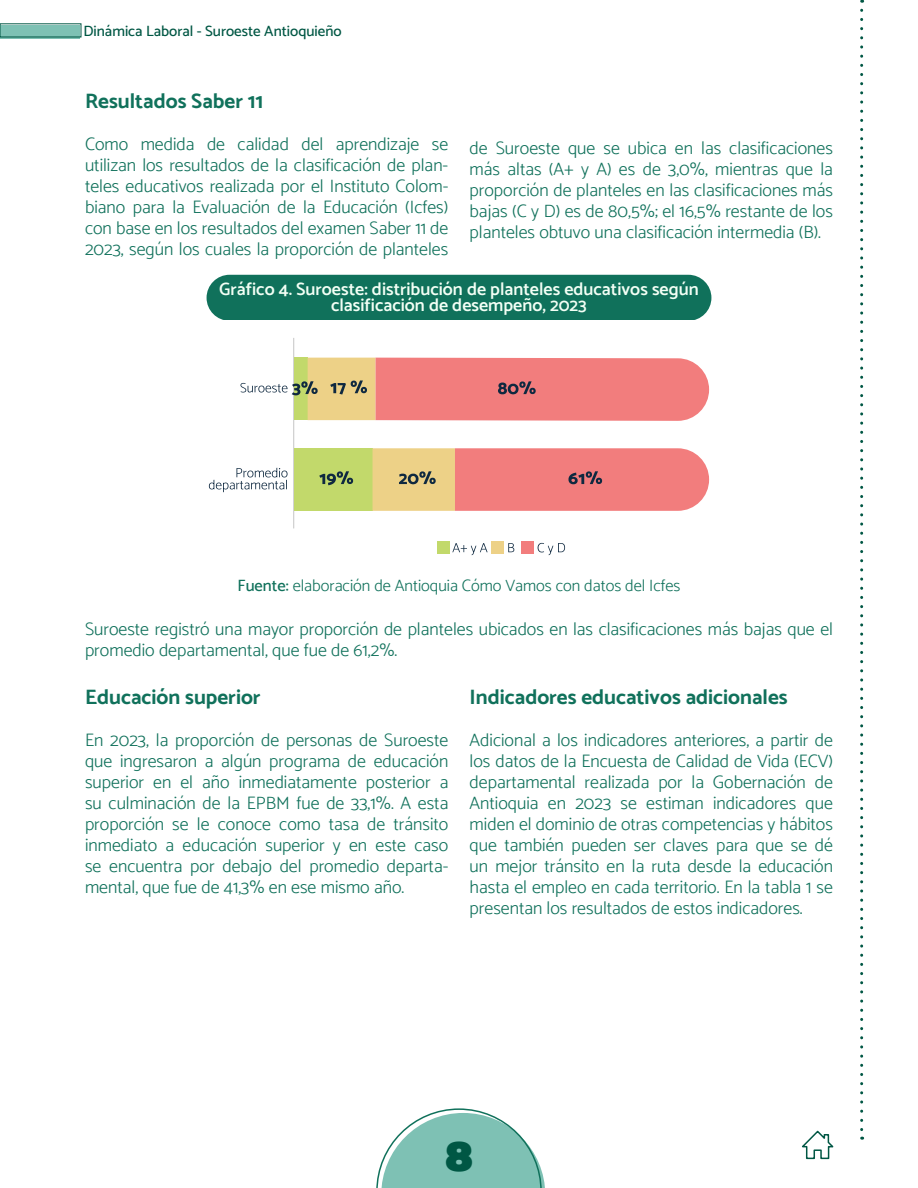
<style>
.page{position:relative;width:918px;height:1188px;background:#fff}
.page>*{position:absolute;margin:0;border:0;box-sizing:border-box;transform-origin:0 0}
.t1{font:700 42px "Mitr";color:#005744}
.t2{font:700 21px "Catamaran";color:#10715b}
.t3{font:300 18px/21px "Catamaran";color:#10715b;text-align:justify}
.t4{font:600 18px/16.5px "Catamaran";color:#f3fff5;text-align:center}
.t5{font:300 16.5px "Catamaran";color:#10715b}
.t6{font:100 15px "Catamaran";color:#005744}
.s1{font-weight:100}
</style>
<div class="page">
<svg style="left:860px;top:10px;width:3px;height:1130px"></svg>
<svg style="left:802px;top:1130px;width:32px;height:30px"></svg>
<svg style="left:376px;top:1108px;width:169px;height:80px"></svg>
<svg style="left:0;top:26px;width:80px;height:13px"></svg>
<div style="left:207px;top:275px;width:504px;height:45px;background:#10715b"></div>
<hr style="left:293px;top:338px;width:1px;height:190px;background:#ccc">
<svg style="left:455px;top:358px;width:254px;height:153px;fill:#f27d7d"></svg>
<svg style="left:498px;top:381px;width:38px;height:13px"></svg>
<svg style="left:568px;top:471px;width:34px;height:13px"></svg>
<svg style="left:209px;top:358px;width:246px;height:153px"></svg>
<svg style="left:452px;top:543px;width:36px;height:12px"></svg>
<svg style="left:508px;top:543px;width:6px;height:9px"></svg>
<svg style="left:538px;top:543px;width:27px;height:12px"></svg>
<div style="left:437px;top:541px;width:13px;height:13px;background:#c2d96b"></div>
<div style="left:491px;top:541px;width:13px;height:13px;background:#edd187"></div>
<div style="left:521px;top:541px;width:12px;height:13px;background:#f27d7d"></div>
<p class="t6" style="left:83px;top:20px;width:260px">Dinámica Laboral - Suroeste Antioquieño</p>
<p class="t2" style="left:85px;top:85px;width:180px">Resultados Saber 11</p>
<p class="t3" style="left:85px;top:133px;width:365px">Como medida de calidad del aprendizaje se utilizan los resultados de la clasificación de plan&shy;teles educativos realizada por el Instituto Colom&shy;biano para la Evaluación de la Educación (Icfes) con base en los resultados del examen Saber 11 de 2023, según los cuales la proporción de planteles</p>
<p class="t4" style="left:219px;top:280px;width:481px">Gráfico 4. Suroeste: distribución de planteles educativos según clasificación de desempeño, 2023</p>
<p class="t3" style="left:470px;top:137px;width:365px">de Suroeste que se ubica en las clasificaciones más altas (A+ y A) es de 3,0%, mientras que la proporción de planteles en las clasificaciones más bajas (C y D) es de 80,5%; el 16,5% restante de los planteles obtuvo una clasificación intermedia (B).</p>
<p class="t5" style="left:238px;top:576px;width:444px"><span class="s1">Fuente:</span> elaboración de Antioquia Cómo Vamos con datos del Icfes</p>
<p class="t3" style="left:85px;top:618px;width:749px">Suroeste registró una mayor proporción de planteles ubicados en las clasificaciones más bajas que el promedio departamental, que fue de 61,2%.</p>
<p class="t2" style="left:85px;top:681px;width:177px">Educación superior</p>
<p class="t3" style="left:85px;top:730px;width:365px">En 2023, la proporción de personas de Suroeste que ingresaron a algún programa de educación superior en el año inmediatamente posterior a su culminación de la EPBM fue de 33,1%. A esta proporción se le conoce como tasa de tránsito inmediato a educación superior y en este caso se encuentra por debajo del promedio departa&shy;mental, que fue de 41,3% en ese mismo año.</p>
<p class="t2" style="left:470px;top:681px;width:320px">Indicadores educativos adicionales</p>
<p class="t3" style="left:470px;top:730px;width:365px">Adicional a los indicadores anteriores, a partir de los datos de la Encuesta de Calidad de Vida (ECV) departamental realizada por la Gobernación de Antioquia en 2023 se estiman indicadores que miden el dominio de otras competencias y hábitos que también pueden ser claves para que se dé un mejor tránsito en la ruta desde la educación hasta el empleo en cada territorio. En la tabla 1 se presentan los resultados de estos indicadores.</p>
<h1 class="t1" style="left:445px;top:1124px;width:29px">8</h1>
</div>
